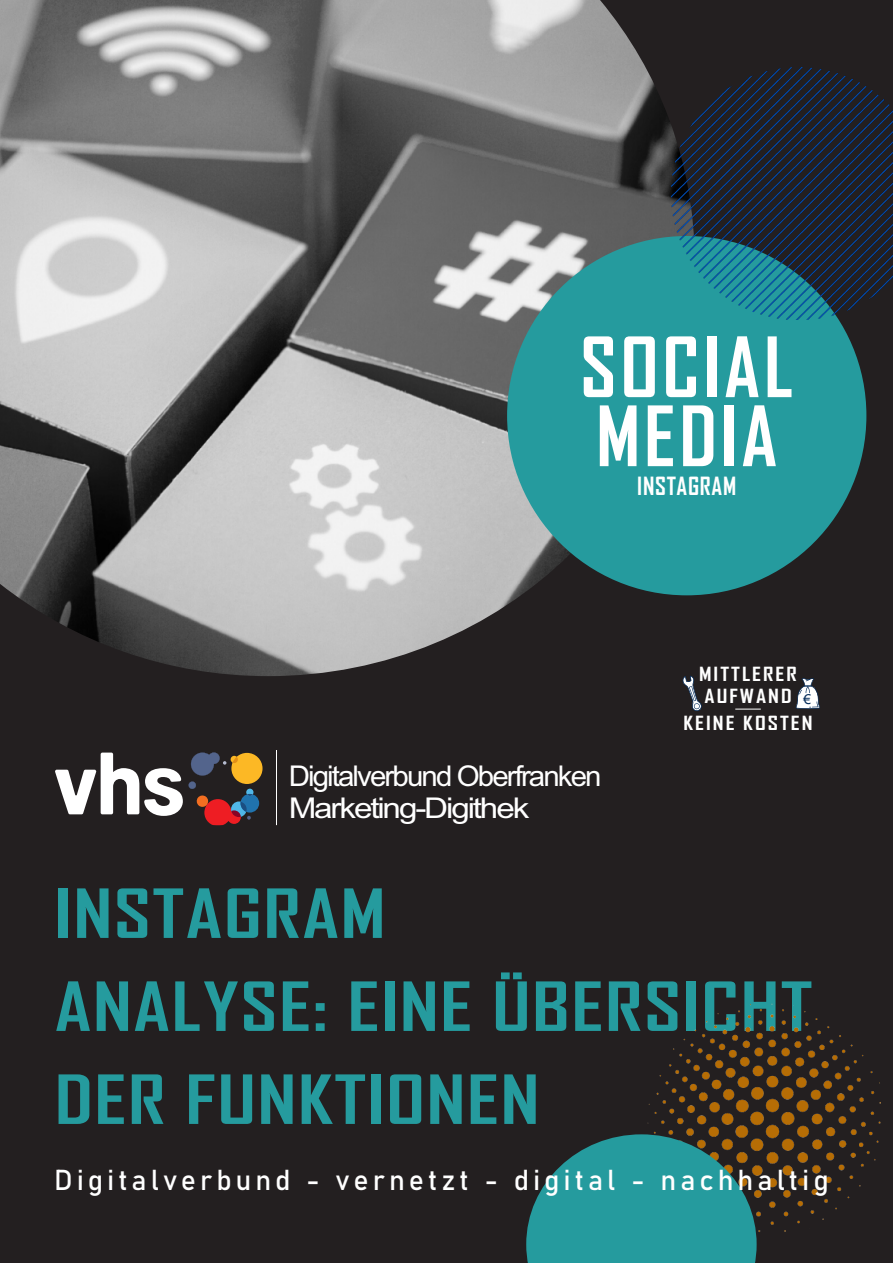
<style>
.page{position:relative;width:893px;height:1263px;background:#231f20}
.page>*{position:absolute;margin:0;border:0;box-sizing:border-box;transform-origin:0 0}
.t1{font:700 79.5px/69px "Agency FB";letter-spacing:.05em;color:#fff}
.t2{font:700 64.8px/93px "Agency FB";letter-spacing:.02em;color:#259b9e;scale:1.25 1}
.t3{font:28.65px/32px "Arial";letter-spacing:-.065em;color:#fff}
.t4{font:28.5px "Bahnschrift";letter-spacing:.14em;color:#fff}
.t5{font:700 24px "Agency FB";letter-spacing:.03em;color:#fff}
.t6{font:700 18.6px/22.5px "Agency FB";letter-spacing:.09em;color:#fff;scale:1.2 1}
.t7{font:13.65px "Arial";color:#052c5a}
</style>
<div class="page">
<svg style="left:682px;top:676px;width:20px;height:35px"></svg>
<svg style="left:795px;top:678px;width:25px;height:31px"></svg>
<svg style="left:735px;top:709px;width:26px;height:1px"></svg>
<img style="left:0;top:0;width:695px;height:676px">
<div style="left:507px;top:236px;width:359px;height:359px;background:#259b9e;border-radius:50%"></div>
<img style="left:672px;top:67px;width:221px;height:252px">
<svg style="left:55px;top:752px;width:208px;height:73px"></svg>
<hr style="left:276px;top:750px;width:1px;height:75px;background:#fff">
<img style="left:647px;top:1003px;width:234px;height:229px">
<svg style="left:526px;top:1134px;width:231px;height:129px"></svg>
<p class="t1" style="left:580px;top:331px;width:214px">SOCIAL<br>MEDIA</p>
<p class="t5" style="left:637px;top:471px;width:100px">INSTAGRAM</p>
<p class="t3" style="left:289px;top:759px;width:314px">Digitalverbund Oberfranken<br>Marketing-Digithek</p>
<p class="t6" style="left:699px;top:662px;width:83px">MITTLERER<br>AUFWAND</p>
<p class="t6" style="left:683px;top:711px;width:109px">KEINE KOSTEN</p>
<p class="t7" style="left:803px;top:690px;width:9px">€</p>
<p class="t2" style="left:55px;top:865px;width:608px">INSTAGRAM<br>ANALYSE: EINE ÜBERSICHT<br>DER FUNKTIONEN</p>
<p class="t4" style="left:54px;top:1158px;width:776px">Digitalverbund - vernetzt - digital - nachhaltig</p>
</div>
